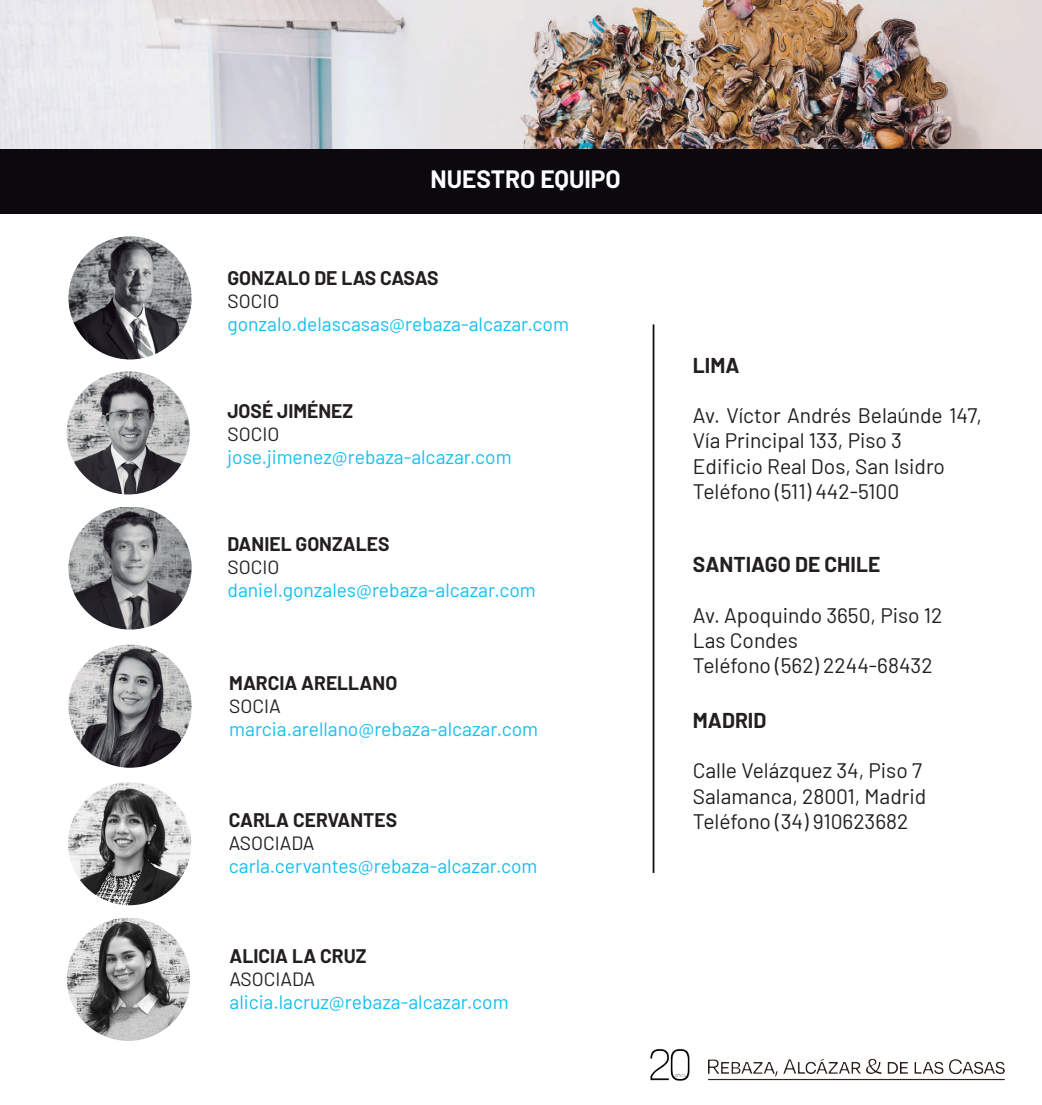
<style>
.page{position:relative;width:1042px;height:1105px;background:#fff}
.page>*{position:absolute;margin:0;border:0;box-sizing:border-box;transform-origin:0 0}
.t1{font:700 24.5px "Barlow";color:#fff}
.t2{font:21px/25.2px "Barlow";color:#231f20}
.t3{font:700 21px "Barlow";color:#231f20}
.t4{font:19.25px "Barlow";color:#13bff1}
.t5{font:700 19.25px "Barlow";color:#231f20}
.t6{font:19.25px "Barlow";color:#231f20}
</style>
<div class="page">
<div style="left:0;top:138px;width:1042px;height:76px;background:#0b090d"></div>
<img style="left:0;top:0;width:1042px;height:148px">
<hr style="left:652px;top:324px;width:2px;height:549px;background:#0b090d">
<img style="left:68px;top:236px;width:124px;height:123px;border-radius:62px">
<img style="left:67px;top:371px;width:123px;height:123px;border-radius:62px">
<img style="left:68px;top:507px;width:124px;height:123px">
<img style="left:68px;top:645px;width:124px;height:123px;border-radius:62px">
<img style="left:68px;top:782px;width:123px;height:123px;border-radius:62px">
<img style="left:67px;top:918px;width:123px;height:123px;border-radius:62px">
<img style="left:650px;top:1048px;width:355px;height:33px">
<p class="t1" style="left:431px;top:161px;width:192px">NUESTRO EQUIPO</p>
<p class="t5" style="left:227px;top:263px;width:212px">GONZALO DE LAS CASAS</p>
<p class="t6" style="left:227px;top:287px;width:53px">SOCIO</p>
<p class="t4" style="left:227px;top:310px;width:343px">gonzalo.delascasas@rebaza-alcazar.com</p>
<p class="t5" style="left:227px;top:397px;width:127px">JOSÉ JIMÉNEZ</p>
<p class="t6" style="left:227px;top:420px;width:53px">SOCIO</p>
<p class="t4" style="left:227px;top:443px;width:286px">jose.jimenez@rebaza-alcazar.com</p>
<p class="t5" style="left:227px;top:530px;width:163px">DANIEL GONZALES</p>
<p class="t6" style="left:227px;top:553px;width:53px">SOCIO</p>
<p class="t4" style="left:227px;top:576px;width:310px">daniel.gonzales@rebaza-alcazar.com</p>
<p class="t5" style="left:229px;top:668px;width:170px">MARCIA ARELLANO</p>
<p class="t6" style="left:229px;top:692px;width:53px">SOCIA</p>
<p class="t4" style="left:229px;top:715px;width:310px">marcia.arellano@rebaza-alcazar.com</p>
<p class="t3" style="left:693px;top:350px;width:48px">LIMA</p>
<p class="t2" style="left:693px;top:401px;width:291px">Av. Víctor Andrés Belaúnde 147,<br>Vía Principal 133, Piso 3<br>Edificio Real Dos, San Isidro<br>Teléfono (511) 442-5100</p>
<p class="t3" style="left:693px;top:549px;width:189px">SANTIAGO DE CHILE</p>
<p class="t2" style="left:693px;top:601px;width:251px">Av. Apoquindo 3650, Piso 12<br>Las Condes<br>Teléfono (562) 2244-68432</p>
<p class="t3" style="left:693px;top:705px;width:75px">MADRID</p>
<p class="t2" style="left:693px;top:757px;width:235px">Calle Velázquez 34, Piso 7<br>Salamanca, 28001, Madrid</p>
<p class="t5" style="left:229px;top:806px;width:170px">CARLA CERVANTES</p>
<p class="t2" style="left:693px;top:807px;width:217px">Teléfono (34) 910623682</p>
<p class="t6" style="left:229px;top:829px;width:87px">ASOCIADA</p>
<p class="t4" style="left:229px;top:852px;width:310px">carla.cervantes@rebaza-alcazar.com</p>
<p class="t5" style="left:229px;top:942px;width:138px">ALICIA LA CRUZ</p>
<p class="t6" style="left:229px;top:965px;width:87px">ASOCIADA</p>
<p class="t4" style="left:229px;top:988px;width:281px">alicia.lacruz@rebaza-alcazar.com</p>
</div>
